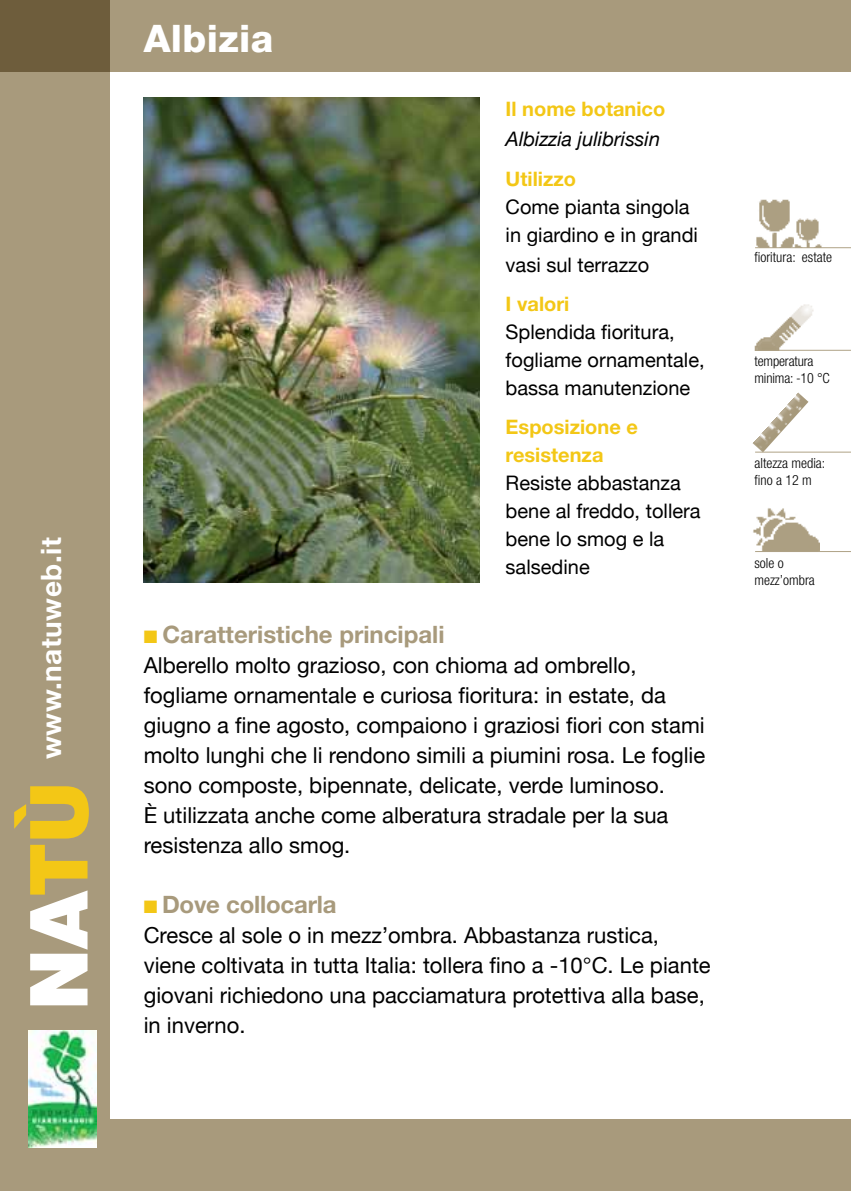
<style>
.page{position:relative;width:851px;height:1191px;background:#fff}
.page>*{position:absolute;margin:0;border:0;box-sizing:border-box;transform-origin:0 0}
.t1{font:800 38px "Helvetica Neue";letter-spacing:.01em;color:#fff}
.t2{font:700 28px "Helvetica Neue";letter-spacing:.02em;color:#fff}
.t3{font:700 24px "Helvetica Neue LT Std";color:#a89a7c}
.t4{font:22px/30px "Helvetica Neue";color:#000}
.t5{font:20px/28px "Helvetica Neue";color:#000}
.t6{font:700 20px/28px "Helvetica Neue LT Std";color:#f3c716}
.t7{font:italic 20px "Helvetica Neue";color:#000}
.t8{font:300 condensed 14px/16.8px "Helvetica Neue LT Std";color:#000}
.s1{color:#f3c716}
</style>
<div class="page">
<div style="left:0;top:1119px;width:850px;height:72px;background:#a89a7c"></div>
<div style="left:0;top:0;width:110px;height:1191px;background:#a89a7c"></div>
<svg style="left:14px;top:786px;width:75px;height:219px"></svg>
<img style="left:28px;top:1030px;width:69px;height:117px">
<div style="left:0;top:0;width:850px;height:72px;background:#a89a7c"></div>
<img style="left:754px;top:304px;width:60px;height:46px">
<hr style="left:755px;top:350px;width:95px;height:1px;background:#afa286">
<img style="left:756px;top:199px;width:38px;height:48px">
<img style="left:794px;top:218px;width:28px;height:29px">
<hr style="left:755px;top:247px;width:95px;height:1px;background:#afa286">
<img style="left:752px;top:392px;width:56px;height:60px">
<hr style="left:755px;top:452px;width:95px;height:1px;background:#afa286">
<img style="left:753px;top:508px;width:66px;height:43px">
<hr style="left:755px;top:551px;width:95px;height:1px;background:#afa286">
<img style="left:144px;top:97px;width:335px;height:485px">
<p class="t2" style="left:34px;top:759px;width:223px;rotate:-90deg">www.natuweb.it</p>
<h1 class="t1" style="left:144px;top:16px;width:131px">Albizia</h1>
<p class="t6" style="left:505px;top:95px;width:161px">Il nome botanico</p>
<p class="t7" style="left:505px;top:127px;width:156px">Albizzia julibrissin</p>
<p class="t6" style="left:505px;top:164px;width:72px">Utilizzo</p>
<p class="t5" style="left:505px;top:192px;width:194px">Come pianta singola in giardino e in grandi</p>
<p class="t5" style="left:505px;top:250px;width:145px">vasi sul terrazzo</p>
<p class="t6" style="left:505px;top:289px;width:65px">I valori</p>
<p class="t5" style="left:505px;top:317px;width:200px">Splendida fioritura, fogliame ornamentale, bassa manutenzione</p>
<p class="t6" style="left:505px;top:413px;width:134px">Esposizione e resistenza</p>
<p class="t5" style="left:505px;top:469px;width:196px">Resiste abbastanza bene al freddo, tollera bene lo smog e la salsedine</p>
<p class="t3" style="left:144px;top:619px;width:302px"><span class="s1">■</span> Caratteristiche principali</p>
<p class="t4" style="left:144px;top:650px;width:563px">Alberello molto grazioso, con chioma ad ombrello, fogliame ornamentale e curiosa fioritura: in estate, da giugno a fine agosto, compaiono i graziosi fiori con stami molto lunghi che li rendono simili a piumini rosa. Le foglie sono composte, bipennate, delicate, verde luminoso.<br>è utilizzata anche come alberatura stradale per la sua resistenza allo smog.</p>
<p class="t3" style="left:144px;top:889px;width:194px"><span class="s1">■</span> Dove collocarla</p>
<p class="t4" style="left:144px;top:920px;width:568px">Cresce al sole o in mezz’ombra. Abbastanza rustica, viene coltivata in tutta Italia: tollera fino a -10°C. Le piante giovani richiedono una pacciamatura protettiva alla base, in inverno.</p>
<p class="t8" style="left:754px;top:249px;width:79px">fioritura: estate</p>
<p class="t8" style="left:754px;top:352px;width:77px">temperatura minima: -10 °C</p>
<p class="t8" style="left:754px;top:455px;width:72px">altezza media: fino a 12 m</p>
<p class="t8" style="left:754px;top:554px;width:62px">sole o mezz’ombra</p>
</div>
